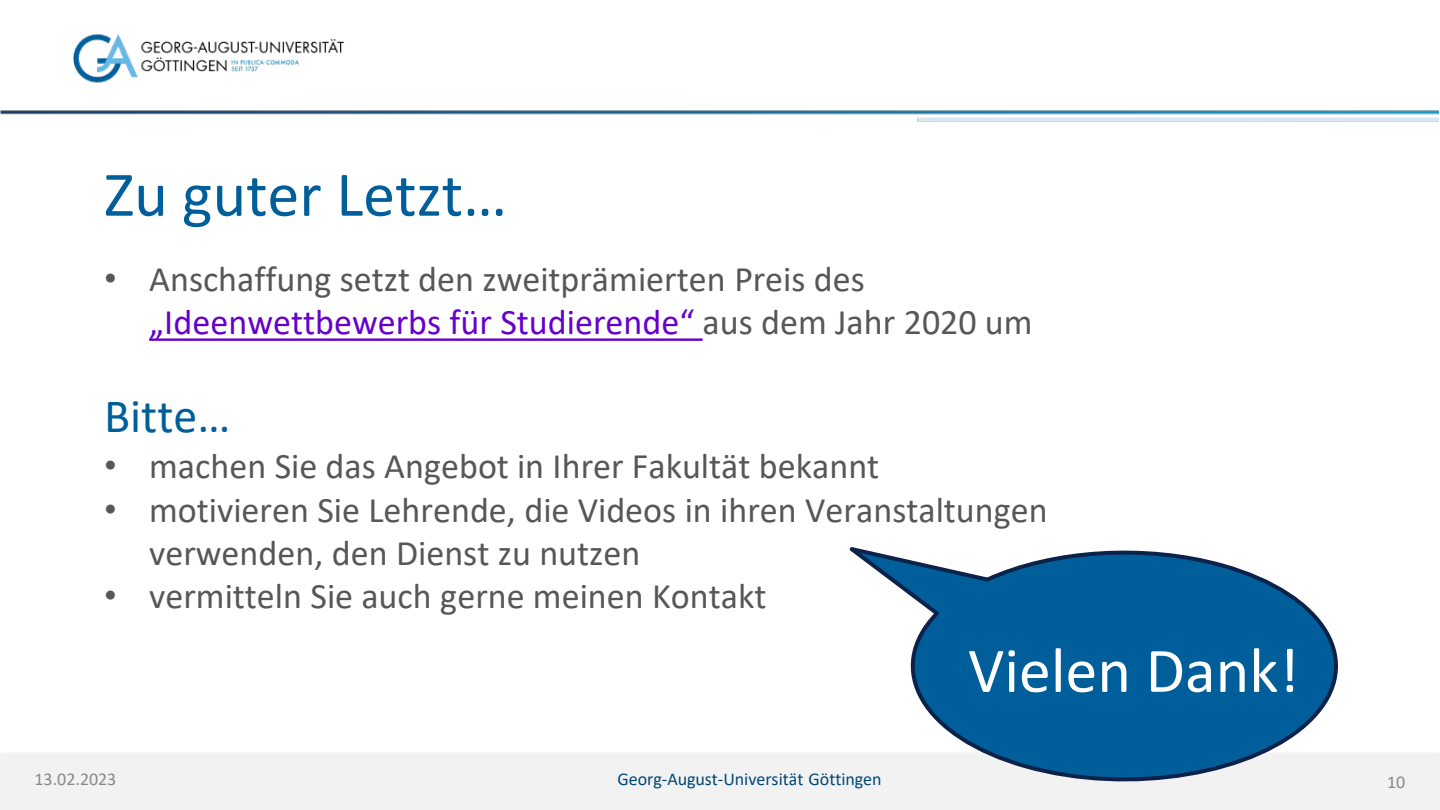
<style>
.page{position:relative;width:1440px;height:810px;background:#fff}
.page>*{position:absolute;margin:0;border:0;box-sizing:border-box;transform-origin:0 0}
.t1{font:64px "Calibri";color:#005f9b}
.t2{font:64px "Calibri";color:#fff}
.t3{font:48px "Calibri";color:#005f9b}
.t4{font:36px/43.2px "Calibri";color:#575756}
.t5{font:18px "Calibri";color:#004774}
.t6{font:18px "Calibri";color:#898989}
.s1{font-family:"Arial"}
.s2{color:#60c}
</style>
<div class="page">
<img style="left:0;top:33px;width:1438px;height:89px">
<div style="left:0;top:753px;width:1440px;height:57px;background:#f2f2f2"></div>
<svg style="left:849px;top:547px;width:489px;height:235px"></svg>
<svg style="left:149px;top:338px;width:554px;height:3px;background:#8432d6"></svg>
<h2 class="t1" style="left:104px;top:150px;width:405px">Zu guter Letzt…</h2>
<p class="t4" style="left:149px;top:257px;width:885px;text-indent:-45px"><span class="s1">•</span> Anschaffung setzt den zweitprämierten Preis des <span class="s2">„Ideenwettbewerbs für Studierende“</span> aus dem Jahr 2020 um</p>
<p class="t3" style="left:104px;top:383px;width:128px">Bitte…</p>
<p class="t4" style="left:104px;top:444px;width:777px"><span class="s1">•</span> machen Sie das Angebot in Ihrer Fakultät bekannt</p>
<p class="t4" style="left:149px;top:487px;width:900px;text-indent:-45px"><span class="s1">•</span> motivieren Sie Lehrende, die Videos in ihren Veranstaltungen verwenden, den Dienst zu nutzen</p>
<p class="t4" style="left:104px;top:574px;width:664px"><span class="s1">•</span> vermitteln Sie auch gerne meinen Kontakt</p>
<h1 class="t2" style="left:968px;top:626px;width:333px">Vielen Dank!</h1>
<p class="t6" style="left:34px;top:766px;width:83px">13.02.2023</p>
<p class="t5" style="left:618px;top:766px;width:266px">Georg-August-Universität Göttingen</p>
<p class="t6" style="left:1387px;top:769px;width:20px">10</p>
</div>
